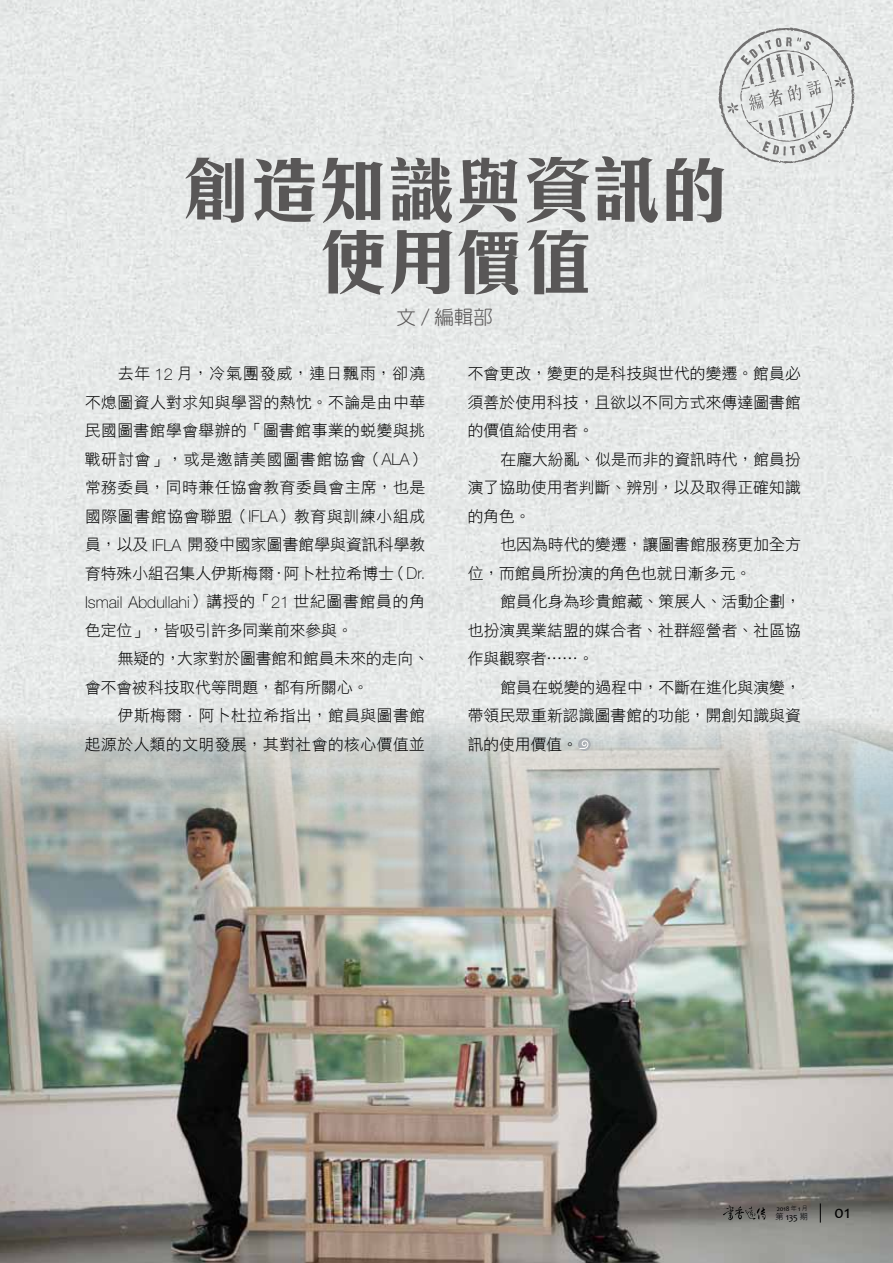
<style>
.page{position:relative;width:893px;height:1263px;background:#fff}
.page>*{position:absolute;margin:0;border:0;box-sizing:border-box;transform-origin:0 0}
.t1{font:700 72px/72px "C Hei 3 HK";color:#595757;text-align:center;scale:.95 1}
.t2{font:19.5px "DF Yuan W3 WINP BF";color:#595757}
.t3{font:18px "Candara";color:#000}
.t4{font:100 16.35px "Helvetica Neue LT Std";color:#000}
.t5{font:15.75px/28.5px "DF Hei W3 WINP BF";letter-spacing:.005em;color:#000;text-align:justify}
.t6{font:15.75px "DF Hei W3 WINP BF";letter-spacing:.03em;color:#000}
.t7{font:9.45px "Candara";color:#000}
.t8{font:6.9px "Candara";color:#000}
.s1{font-family:"Helvetica Neue LT Std";font-weight:100;font-size:16.35px}
.s2{font-family:"Microsoft Jheng Hei"}
.s3{font-family:"DF Hei W3 WINP BF";font-weight:400;font-size:15.75px}
.s4{font-family:"DF Hei W3 WINP BF";font-size:6px}
.s5{font-family:"DF Hei W3 WINP BF";font-size:8.25px}
</style>
<div class="page">
<img style="left:0;top:0;width:893px;height:718px">
<img style="left:0;top:718px;width:893px;height:545px">
<svg style="left:820px;top:1203px;width:1px;height:19px"></svg>
<svg style="left:723px;top:1205px;width:42px;height:15px"></svg>
<svg style="left:718px;top:27px;width:137px;height:137px;background:#d5d7d7"></svg>
<svg style="left:578px;top:738px;width:13px;height:13px"></svg>
<svg style="left:578px;top:740px;width:10px;height:9px"></svg>
<h1 class="t1" style="left:182px;top:149px;width:577px">創造知識與資訊的使用價值</h1>
<p class="t2" style="left:397px;top:307px;width:98px">文 / 編輯部</p>
<p class="t5" style="left:85px;top:359px;width:342px;text-indent:33px">去年 <span class="s1">12</span> 月，冷氣團發威，連日飄雨，卻澆不熄圖資人對求知與學習的熱忱。不論是由中華民國圖書館學會舉辦的「圖書館事業的蛻變與挑戰研討會」，或是邀請美國圖書館協會（<span class="s1">ALA</span>）常務委員，同時兼任協會教育委員會主席，也是國際圖書館協會聯盟（<span class="s1">IFLA</span>）教育與訓練小組成員，以及 <span class="s1">IFLA</span> 開發中國家圖書館學與資訊科學教育特殊小組召集人伊斯梅爾<span class="s2">・</span>阿卜杜拉希博士（<span class="s1">Dr.</span></p>
<p class="t4" style="left:85px;top:592px;width:342px">Ismail Abdullahi<span class="s3">）講授的「</span>21 <span class="s3">世紀圖書館員的角</span></p>
<p class="t5" style="left:85px;top:616px;width:269px">色定位」，皆吸引許多同業前來參與。</p>
<p class="t5" style="left:118px;top:644px;width:313px">無疑的，大家對於圖書館和館員未來的走向、</p>
<p class="t5" style="left:85px;top:673px;width:285px">會不會被科技取代等問題，都有所關心。</p>
<p class="t6" style="left:118px;top:708px;width:309px">伊斯梅爾<span class="s2">・</span>阿卜杜拉希指出，館員與圖書館</p>
<p class="t6" style="left:85px;top:736px;width:342px">起源於人類的文明發展，其對社會的核心價值並</p>
<p class="t5" style="left:468px;top:359px;width:335px">不會更改，變更的是科技與世代的變遷。館員必須善於使用科技，且欲以不同方式來傳達圖書館的價值給使用者。</p>
<p class="t5" style="left:468px;top:445px;width:335px;text-indent:33px">在龐大紛亂、似是而非的資訊時代，館員扮演了協助使用者判斷、辨別，以及取得正確知識的角色。</p>
<p class="t5" style="left:468px;top:530px;width:335px;text-indent:33px">也因為時代的變遷，讓圖書館服務更加全方位，而館員所扮演的角色也就日漸多元。</p>
<p class="t5" style="left:468px;top:587px;width:335px;text-indent:33px">館員化身為珍貴館藏、策展人、活動企劃，也扮演異業結盟的媒合者、社群經營者、社區協作與觀察者……。</p>
<p class="t5" style="left:468px;top:673px;width:335px;text-indent:33px">館員在蛻變的過程中，不斷在進化與演變，帶領民眾重新認識圖書館的功能，開創知識與資訊的使用價值。</p>
<p class="t8" style="left:777px;top:1204px;width:33px">2018 <span class="s4">年</span> 1 <span class="s4">月</span></p>
<p class="t7" style="left:775px;top:1211px;width:34px"><span class="s5">第</span> 135 <span class="s5">期</span></p>
<p class="t3" style="left:834px;top:1201px;width:18px">01</p>
</div>
